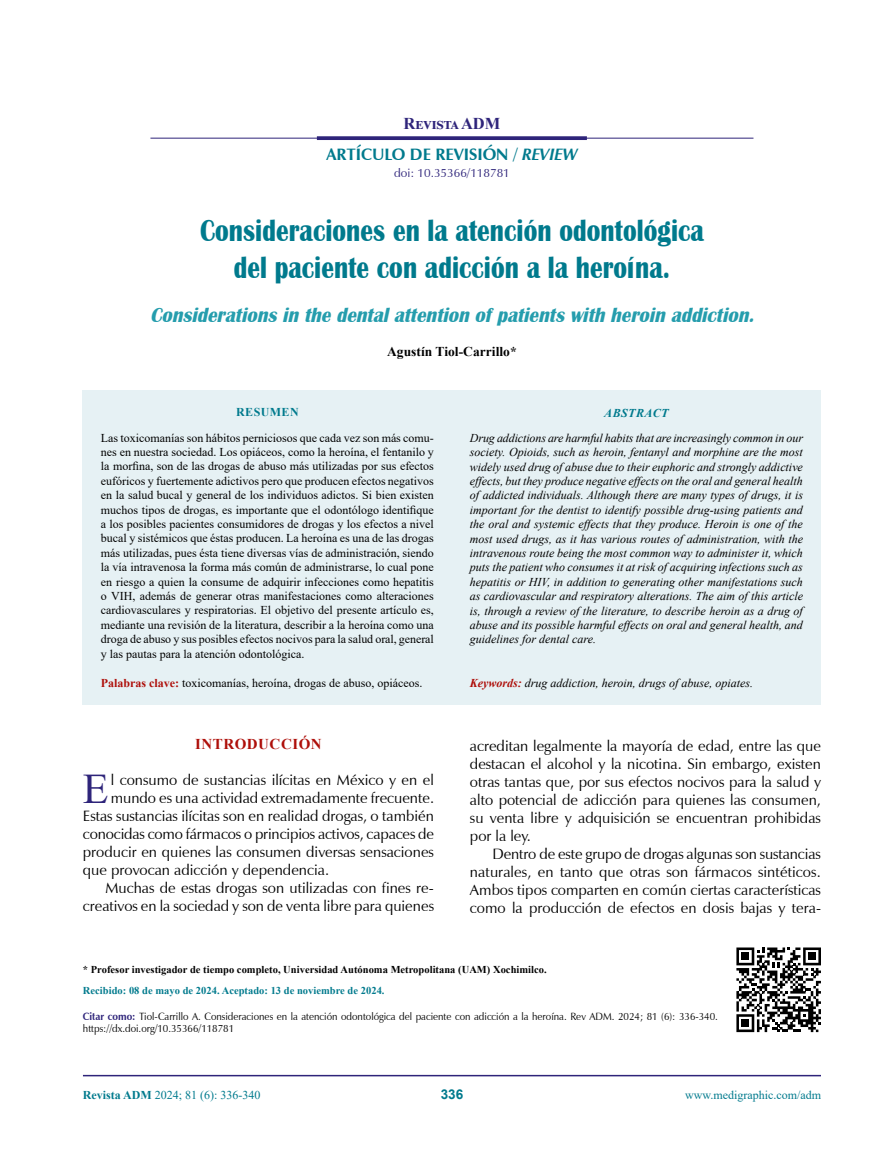
<style>
.page{position:relative;width:893px;height:1170px;background:#fff}
.page>*{position:absolute;margin:0;border:0;box-sizing:border-box;transform-origin:0 0}
.t1{font:42.15px "Times New Roman";color:#2e247a}
.t2{font:700 31.5px/37.8px "Britannic";letter-spacing:.005em;color:#007a8d;text-align:center;scale:.8 1}
.t3{font:italic 700 21px "Britannic";color:#259dad;scale:.9 1}
.t4{font:700 16.5px "Zapf Humanist 601 BT";color:#007a8d}
.t5{font:700 16.5px "Times New Roman";letter-spacing:-.005em;color:#2e247a}
.t6{font:15px/18px "Zapf Humanist 601 BT";color:#000;text-align:justify}
.t7{font:700 15px "Times New Roman";letter-spacing:.035em;color:#ae0f0a}
.t8{font:700 13.5px "Times New Roman";color:#000}
.t9{font:700 13.5px "Arial";color:#007a8d}
.t10{font:12px/14.4px "Times New Roman";color:#000;text-align:justify}
.t11{font:italic 12px/14.4px "Times New Roman";color:#000;text-align:justify}
.t12{font:12px "Times New Roman";color:#007a8d}
.t13{font:12px "Zapf Humanist 601 BT";color:#2e247a}
.t14{font:italic 700 12px "Times New Roman";letter-spacing:.035em;color:#007a8d}
.t15{font:700 12px "Times New Roman";letter-spacing:.035em;color:#007a8d}
.t16{font:10.5px/12.6px "Zapf Humanist 601 BT";color:#000;scale:.95 1}
.t17{font:700 10.5px "Times New Roman";letter-spacing:.005em;color:#000}
.t18{font:700 10.5px "Times New Roman";letter-spacing:.005em;color:#007a8d}
.s1{font-style:italic}
.s2{font-weight:700;color:#ae0f0a}
.s3{font-weight:700;color:#2e247a}
.s4{font-weight:700}
</style>
<div class="page">
<hr style="left:83px;top:1074px;width:738px;height:2px;background:#2e247a">
<div style="left:83px;top:390px;width:369px;height:314px;background:#e6f1f4"></div>
<hr style="left:150px;top:138px;width:603px;height:1px;background:#2e247a">
<svg style="left:317px;top:136px;width:270px;height:4px"></svg>
<div style="left:452px;top:390px;width:369px;height:314px;background:#e6f1f4"></div>
<svg style="left:736px;top:947px;width:85px;height:85px"></svg>
<h3 class="t5" style="left:404px;top:112px;width:98px">Revista ADM</h3>
<h3 class="t4" style="left:326px;top:144px;width:253px">ARTÍCULO DE REVISIÓN / <span class="s1">REVIEW</span></h3>
<p class="t13" style="left:394px;top:165px;width:117px">doi: 10.35366/118781</p>
<h2 class="t2" style="left:200px;top:211px;width:631px">Consideraciones en la atención odontológica del paciente con adicción a la heroína.</h2>
<h3 class="t3" style="left:150px;top:303px;width:678px">Considerationsin the dentalattention ofpatientswith heroin addiction.</h3>
<p class="t8" style="left:387px;top:341px;width:131px">Agustín Tiol-Carrillo*</p>
<p class="t15" style="left:236px;top:403px;width:64px">RESUMEN</p>
<p class="t10" style="left:101px;top:430px;width:335px">Las toxicomanías son hábitos perniciosos que cada vez son más comu&shy;nes en nuestra sociedad. Los opiáceos, como la heroína, el fentanilo y la morfina, son de las drogas de abuso más utilizadas por sus efectos eufóricos y fuertemente adictivos pero que producen efectos negativos en la salud bucal y general de los individuos adictos. Si bien existen muchos tipos de drogas, es importante que el odontólogo identifique a los posibles pacientes consumidores de drogas y los efectos a nivel bucal y sistémicos que éstas producen. La heroína es una de las drogas más utilizadas, pues ésta tiene diversas vías de administración, siendo la vía intravenosa la forma más común de administrarse, lo cual pone en riesgo a quien la consume de adquirir infecciones como hepatitis o VIH, además de generar otras manifestaciones como alteraciones cardiovasculares y respiratorias. El objetivo del presente artículo es, mediante una revisión de la literatura, describir a la heroína como una droga de abuso y sus posibles efectos nocivos para la salud oral, general y las pautas para la atención odontológica.</p>
<p class="t10" style="left:101px;top:675px;width:323px"><span class="s2">Palabras clave:</span> toxicomanías, heroína, drogas de abuso, opiáceos.</p>
<p class="t7" style="left:195px;top:733px;width:128px">INTRODUCCIÓN</p>
<h1 class="t1" style="left:83px;top:759px;width:27px">E</h1>
<p class="t6" style="left:111px;top:771px;width:325px">l consumo de sustancias ilícitas en México y en el</p>
<p class="t6" style="left:111px;top:789px;width:325px">mundo es una actividad extremadamente frecuente.</p>
<p class="t6" style="left:83px;top:807px;width:353px">Estas sustancias ilícitas son en realidad drogas, o también</p>
<p class="t6" style="left:83px;top:825px;width:353px">conocidas como fármacos o principios activos, capaces de</p>
<p class="t6" style="left:83px;top:843px;width:353px">producir en quienes las consumen diversas sensaciones</p>
<p class="t6" style="left:83px;top:861px;width:248px">que provocan adicción y dependencia.</p>
<p class="t6" style="left:105px;top:879px;width:330px">Muchas de estas drogas son utilizadas con fines re-</p>
<p class="t6" style="left:83px;top:897px;width:353px">creativos en la sociedad y son de venta libre para quienes</p>
<p class="t14" style="left:604px;top:404px;width:66px">ABSTRACT</p>
<p class="t11" style="left:470px;top:430px;width:335px">Drug addictions are harmful habits that are increasingly common in our society. Opioids, such as heroin, fentanyl and morphine are the most widely used drug of abuse due to their euphoric and strongly addictive effects, but they produce negative effects on the oral and general health of addicted individuals. Although there are many types of drugs, it is important for the dentist to identify possible drug-using patients and the oral and systemic effects that they produce. Heroin is one of the most used drugs, as it has various routes of administration, with the intravenous route being the most common way to administer it, which puts the patient who consumes it at risk of acquiring infections such as hepatitis or HIV, in addition to generating other manifestations such as cardiovascular and respiratory alterations. The aim of this article is, through a review of the literature, to describe heroin as a drug of abuse and its possible harmful effects on oral and general health, and guidelines for dental care.</p>
<p class="t11" style="left:470px;top:675px;width:285px"><span class="s2">Keywords:</span> drug addiction, heroin, drugs of abuse, opiates.</p>
<p class="t6" style="left:470px;top:736px;width:353px">acreditan legalmente la mayoría de edad, entre las que destacan el alcohol y la nicotina. Sin embargo, existen otras tantas que, por sus efectos nocivos para la salud y alto potencial de adicción para quienes las consumen, su venta libre y adquisición se encuentran prohibidas por la ley.</p>
<p class="t6" style="left:470px;top:844px;width:353px;text-indent:22px">Dentro de este grupo de drogas algunas son sustancias naturales, en tanto que otras son fármacos sintéticos.<br>Ambos tipos comparten en común ciertas características como la producción de efectos en dosis bajas y tera-</p>
<p class="t17" style="left:83px;top:961px;width:465px">* Profesor investigador de tiempo completo, Universidad Autónoma Metropolitana (UAM) Xochimilco.</p>
<p class="t18" style="left:83px;top:983px;width:303px">Recibido: 08 de mayo de 2024. Aceptado: 13 de noviembre de 2024.</p>
<p class="t16" style="left:83px;top:1009px;width:670px"><span class="s3">Citar como:</span> Tiol-Carrillo A. Consideraciones en la atención odontológica del paciente con adicción a la heroína. Rev ADM. 2024; 81 (6): 336-340. https://dx.doi.org/10.35366/118781</p>
<p class="t12" style="left:83px;top:1086px;width:179px"><span class="s4">Revista ADM</span> 2024; 81 (6): 336-340</p>
<p class="t9" style="left:441px;top:1084px;width:24px">336</p>
<p class="t12" style="left:685px;top:1086px;width:137px">www.medigraphic.com/adm</p>
</div>
